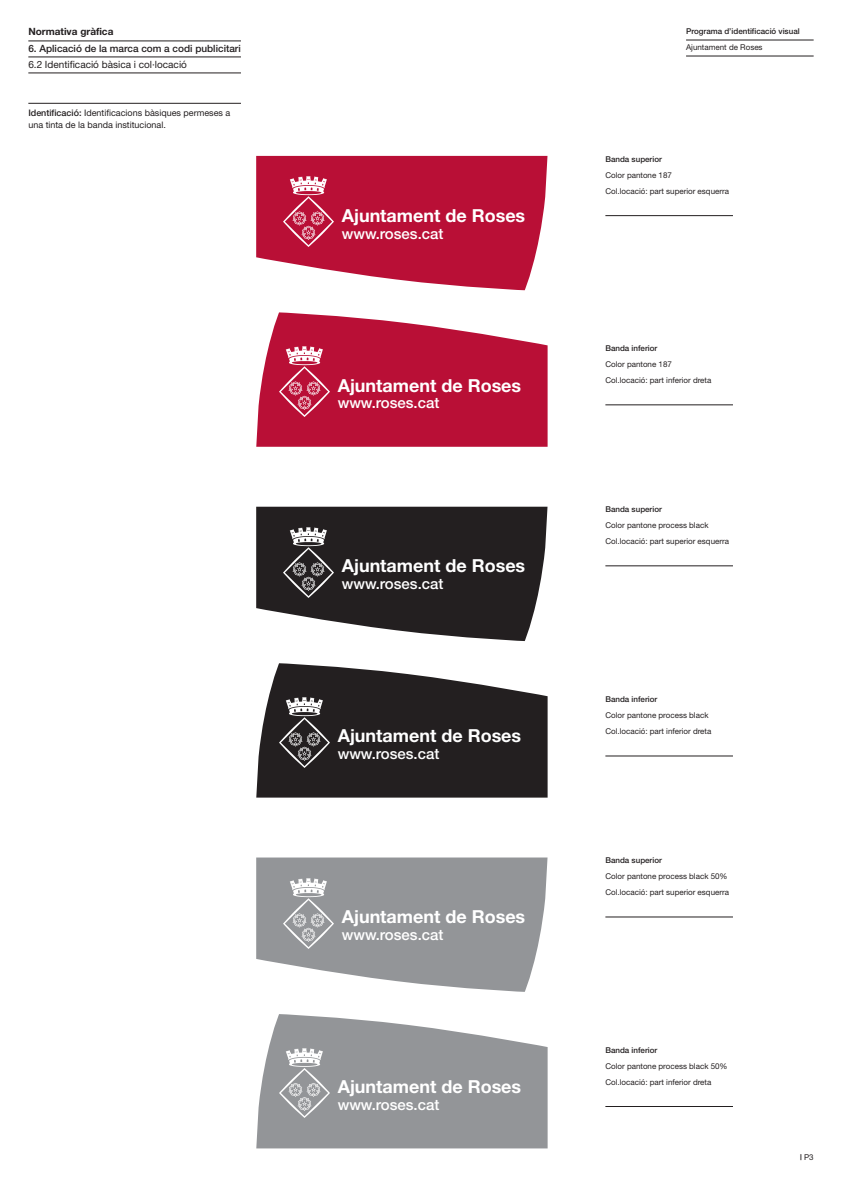
<style>
.page{position:relative;width:842px;height:1191px;background:#fff}
.page>*{position:absolute;margin:0;border:0;box-sizing:border-box;transform-origin:0 0}
.t1{font:700 18px "Helvetica Neue";color:#fff}
.t2{font:500 15px "Helvetica Neue";color:#fff}
.t3{font:500 10px "Helvetica Neue";color:#231f20}
.t4{font:10px "Helvetica Neue";color:#231f20}
.t5{font:700 10px "Helvetica Neue";color:#231f20}
.t6{font:9px/12px "Helvetica Neue";color:#231f20}
.t7{font:8px/16px "Helvetica Neue";color:#231f20}
.t8{font:500 8px "Helvetica Neue";color:#231f20}
.s1{font-weight:500}
.s2{font-weight:700}
</style>
<div class="page">
<svg style="left:256px;top:312px;width:292px;height:135px;background:#c22f50"></svg>
<img style="left:280px;top:347px;width:49px;height:69px">
<svg style="left:256px;top:156px;width:291px;height:134px;background:#c12d4f"></svg>
<img style="left:284px;top:177px;width:49px;height:69px">
<hr style="left:28px;top:41px;width:213px;height:1px;background:#231f20">
<hr style="left:28px;top:57px;width:213px;height:1px;background:#231f20">
<hr style="left:28px;top:73px;width:213px;height:1px;background:#231f20">
<hr style="left:28px;top:103px;width:213px;height:1px;background:#231f20">
<hr style="left:686px;top:40px;width:128px;height:1px;background:#231f20">
<hr style="left:686px;top:56px;width:128px;height:1px;background:#231f20">
<hr style="left:605px;top:215px;width:128px;height:1px;background:#231f20">
<hr style="left:605px;top:404px;width:128px;height:1px;background:#231f20">
<svg style="left:256px;top:663px;width:292px;height:134px;background:#403c3d"></svg>
<img style="left:280px;top:697px;width:49px;height:70px">
<svg style="left:256px;top:507px;width:291px;height:134px;background:#3e3b3c"></svg>
<img style="left:284px;top:527px;width:49px;height:70px">
<hr style="left:605px;top:565px;width:128px;height:1px;background:#231f20">
<hr style="left:605px;top:755px;width:128px;height:1px;background:#231f20">
<svg style="left:256px;top:1014px;width:292px;height:134px;background:#a1a2a5"></svg>
<img style="left:280px;top:1048px;width:49px;height:70px">
<svg style="left:256px;top:857px;width:291px;height:135px;background:#a1a3a5"></svg>
<img style="left:284px;top:878px;width:49px;height:70px">
<hr style="left:605px;top:916px;width:128px;height:1px;background:#231f20">
<hr style="left:605px;top:1106px;width:128px;height:1px;background:#231f20">
<p class="t5" style="left:28px;top:28px;width:87px">Normativa gràfica</p>
<p class="t3" style="left:28px;top:44px;width:214px">6. Aplicació de la marca com a codi publicitari</p>
<p class="t4" style="left:28px;top:60px;width:160px">6.2 Identificació bàsica i col·locació</p>
<p class="t6" style="left:28px;top:107px;width:204px"><span class="s1">Identificació:</span> Identificacions bàsiques permeses a una tinta de la banda institucional.</p>
<h1 class="t1" style="left:342px;top:209px;width:185px">Ajuntament de Roses</h1>
<h2 class="t2" style="left:342px;top:228px;width:103px">www.roses.cat</h2>
<h1 class="t1" style="left:338px;top:379px;width:185px">Ajuntament de Roses</h1>
<h2 class="t2" style="left:338px;top:398px;width:103px">www.roses.cat</h2>
<h1 class="t1" style="left:342px;top:559px;width:185px">Ajuntament de Roses</h1>
<h2 class="t2" style="left:342px;top:579px;width:103px">www.roses.cat</h2>
<h1 class="t1" style="left:338px;top:729px;width:185px">Ajuntament de Roses</h1>
<h2 class="t2" style="left:338px;top:748px;width:103px">www.roses.cat</h2>
<h1 class="t1" style="left:342px;top:910px;width:185px">Ajuntament de Roses</h1>
<h2 class="t2" style="left:342px;top:929px;width:103px">www.roses.cat</h2>
<h1 class="t1" style="left:338px;top:1080px;width:185px">Ajuntament de Roses</h1>
<h2 class="t2" style="left:338px;top:1099px;width:103px">www.roses.cat</h2>
<p class="t8" style="left:686px;top:28px;width:115px">Programa d’identificació visual</p>
<p class="t7" style="left:686px;top:40px;width:78px">Ajuntament de Roses</p>
<p class="t8" style="left:605px;top:156px;width:58px">Banda superior</p>
<p class="t7" style="left:605px;top:168px;width:125px">Color pantone 187<br>Col.locació: part superior esquerra</p>
<p class="t8" style="left:605px;top:345px;width:53px">Banda inferior</p>
<p class="t7" style="left:605px;top:357px;width:107px">Color pantone 187<br>Col.locació: part inferior dreta</p>
<p class="t8" style="left:605px;top:506px;width:58px">Banda superior</p>
<p class="t7" style="left:605px;top:518px;width:125px">Color pantone process black<br>Col.locació: part superior esquerra</p>
<p class="t8" style="left:605px;top:696px;width:53px">Banda inferior</p>
<p class="t7" style="left:605px;top:708px;width:107px">Color pantone process black<br>Col.locació: part inferior dreta</p>
<p class="t8" style="left:605px;top:857px;width:58px">Banda superior</p>
<p class="t7" style="left:605px;top:869px;width:125px">Color pantone process black 50%<br>Col.locació: part superior esquerra</p>
<p class="t8" style="left:605px;top:1046px;width:53px">Banda inferior</p>
<p class="t7" style="left:605px;top:1058px;width:124px">Color pantone process black 50%<br>Col.locació: part inferior dreta</p>
<p class="t7" style="left:800px;top:1149px;width:15px"><span class="s2">|</span> P3</p>
</div>
